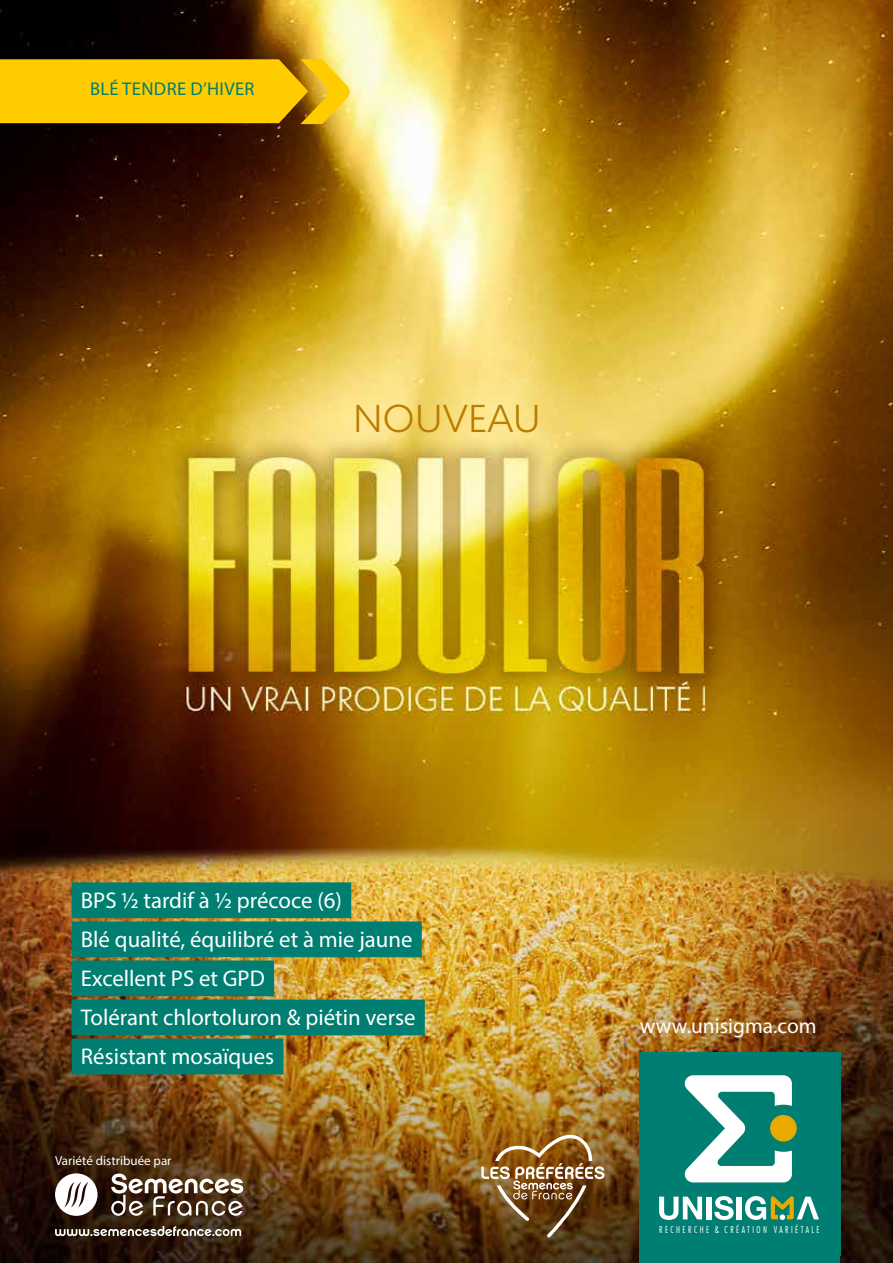
<style>
.page{position:relative;width:893px;height:1263px;background:#fff}
.page>*{position:absolute;margin:0;border:0;box-sizing:border-box;transform-origin:0 0}
.t1{font:300 38.7px "Atlan";color:#b97d00}
.t2{font:22.8px/39px "Myriad Pro";color:#fff}
.t3{font:21.45px "Myriad Pro";color:#fff}
.t4{font:18.6px "Myriad Pro";letter-spacing:.02em;color:#007e72}
.t5{font:13.05px "Myriad Pro";color:#fff}
.t6{font:300 condensed 9.15px "Futura";letter-spacing:.265em;color:#fff}
</style>
<div class="page">
<img style="left:0;top:0;width:893px;height:1263px">
<div style="left:640px;top:1052px;width:200px;height:211px;background:#007e72"></div>
<svg style="left:684px;top:1075px;width:108px;height:107px"></svg>
<svg style="left:659px;top:1196px;width:43px;height:24px"></svg>
<div style="left:706px;top:1196px;width:5px;height:23px;background:#fff"></div>
<svg style="left:714px;top:1196px;width:20px;height:24px"></svg>
<div style="left:737px;top:1196px;width:5px;height:23px;background:#fff"></div>
<div style="left:770px;top:1115px;width:27px;height:26px;background:#eaa900;border-radius:50%"></div>
<svg style="left:745px;top:1196px;width:74px;height:24px"></svg>
<svg style="left:0;top:59px;width:350px;height:65px;background:#f4c304"></svg>
<svg style="left:111px;top:1173px;width:132px;height:43px"></svg>
<svg style="left:55px;top:1173px;width:43px;height:43px"></svg>
<img style="left:481px;top:1131px;width:123px;height:106px">
<svg style="left:55px;top:1226px;width:186px;height:10px"></svg>
<div style="left:72px;top:882px;width:279px;height:36px;background:#007e72"></div>
<div style="left:72px;top:921px;width:350px;height:36px;background:#007e72"></div>
<div style="left:72px;top:960px;width:202px;height:36px;background:#007e72"></div>
<div style="left:72px;top:999px;width:353px;height:36px;background:#007e72"></div>
<div style="left:72px;top:1038px;width:211px;height:36px;background:#007e72"></div>
<p class="t4" style="left:90px;top:77px;width:166px">BLÉ TENDRE D’HIVER</p>
<h1 class="t1" style="left:353px;top:398px;width:190px">NOUVEAU</h1>
<p class="t2" style="left:81px;top:880px;width:336px">BPS ½ tardif à ½ précoce (6)<br>Blé qualité, équilibré et à mie jaune<br>Excellent PS et GPD<br>Tolérant chlortoluron &amp; piétin verse<br>Résistant mosaïques</p>
<p class="t5" style="left:55px;top:1152px;width:118px">Variété distribuée par</p>
<p class="t3" style="left:640px;top:1012px;width:178px">www.unisigma.com</p>
<p class="t6" style="left:659px;top:1224px;width:162px">RECHERCHE &amp; CRÉATION VARIÉTALE</p>
</div>
